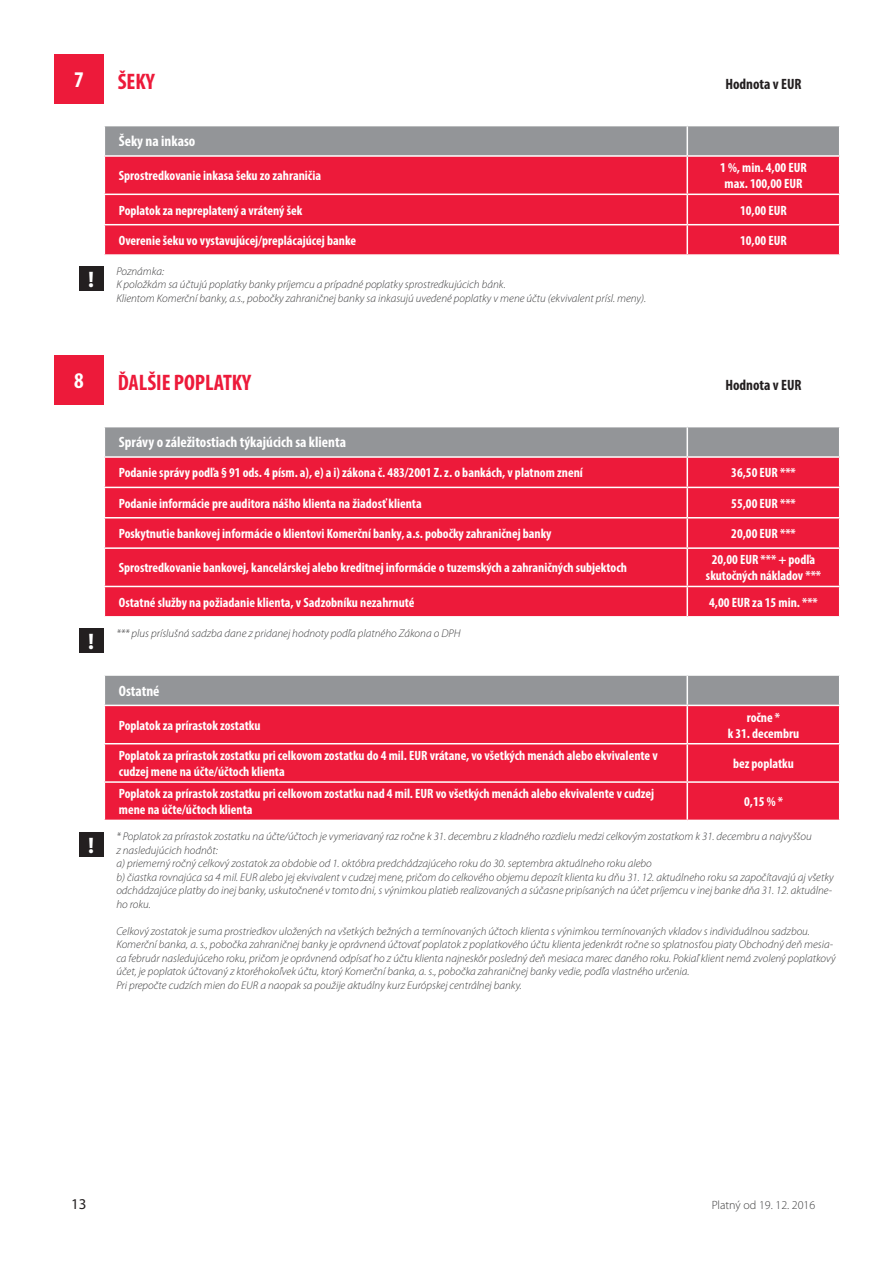
<style>
.page{position:relative;width:893px;height:1263px;background:#fff}
.page>*{position:absolute;margin:0;border:0;box-sizing:border-box;transform-origin:0 0}
.t1{font:700 condensed 22.5px "Myriad Pro";color:#ed1a3a}
.t2{font:700 22.5px "Myriad Pro";color:#fff}
.t3{font:700 condensed 22.5px "Myriad Pro";color:#fff}
.t4{font:700 condensed 15px "Myriad Pro";color:#fff}
.t5{font:700 condensed 15px "Myriad Pro";color:#231f20}
.t6{font:15px "Myriad Pro";color:#231f20}
.t7{font:700 condensed 13.5px/16.2px "Myriad Pro";color:#fff;text-align:center}
.t8{font:300 12px "Myriad Pro";color:#3e3e3f}
.t9{font:italic 300 11.25px/13.5px "Myriad Pro";color:#3e3e3f}
</style>
<div class="page">
<div style="left:54px;top:355px;width:50px;height:50px;background:#ed1a3a"></div>
<div style="left:105px;top:549px;width:734px;height:67px;background:#ed1a3a"></div>
<hr style="left:686px;top:549px;width:2px;height:37px;background:#fff">
<hr style="left:686px;top:587px;width:2px;height:29px;background:#fff">
<svg style="left:104px;top:427px;width:736px;height:120px;background:#d74058"></svg>
<hr style="left:104px;top:487px;width:583px;height:1px;background:#fff">
<hr style="left:687px;top:487px;width:153px;height:1px;background:#fff">
<hr style="left:104px;top:586px;width:583px;height:1px;background:#fff">
<hr style="left:687px;top:586px;width:153px;height:1px;background:#fff">
<div style="left:105px;top:706px;width:734px;height:114px;background:#ed1a3a"></div>
<hr style="left:686px;top:706px;width:2px;height:37px;background:#fff">
<hr style="left:686px;top:744px;width:2px;height:37px;background:#fff">
<hr style="left:686px;top:783px;width:2px;height:37px;background:#fff">
<hr style="left:104px;top:781px;width:583px;height:2px;background:#fff">
<hr style="left:687px;top:781px;width:153px;height:2px;background:#fff">
<svg style="left:104px;top:675px;width:736px;height:30px;background:#97999c"></svg>
<hr style="left:104px;top:743px;width:583px;height:1px;background:#fff">
<hr style="left:687px;top:743px;width:153px;height:1px;background:#fff">
<div style="left:54px;top:54px;width:50px;height:50px;background:#ed1a3a"></div>
<div style="left:105px;top:157px;width:734px;height:97px;background:#ed1a3a"></div>
<hr style="left:686px;top:157px;width:2px;height:37px;background:#fff">
<hr style="left:686px;top:195px;width:2px;height:29px;background:#fff">
<hr style="left:686px;top:225px;width:2px;height:29px;background:#fff">
<hr style="left:104px;top:194px;width:583px;height:1px;background:#fff">
<hr style="left:687px;top:194px;width:153px;height:1px;background:#fff">
<hr style="left:104px;top:224px;width:583px;height:1px;background:#fff">
<hr style="left:687px;top:224px;width:153px;height:1px;background:#fff">
<div style="left:104px;top:126px;width:736px;height:29px;background:#939598"></div>
<div style="left:79px;top:628px;width:25px;height:25px;background:#231f20"></div>
<div style="left:79px;top:832px;width:25px;height:24px;background:#231f20"></div>
<div style="left:79px;top:266px;width:25px;height:25px;background:#231f20"></div>
<h1 class="t3" style="left:74px;top:66px;width:11px">7</h1>
<h1 class="t1" style="left:118px;top:67px;width:39px">ŠEKY</h1>
<h2 class="t5" style="left:725px;top:74px;width:78px">Hodnota v EUR</h2>
<h1 class="t2" style="left:88px;top:265px;width:8px">!</h1>
<h2 class="t4" style="left:119px;top:132px;width:78px">Šeky na inkaso</h2>
<p class="t7" style="left:119px;top:167px;width:204px">Sprostredkovanie inkasa šeku zo zahraničia</p>
<p class="t7" style="left:720px;top:159px;width:88px">1 %, min. 4,00 EUR max. 100,00 EUR</p>
<p class="t7" style="left:119px;top:202px;width:185px">Poplatok za nepreplatený a vrátený šek</p>
<p class="t7" style="left:740px;top:202px;width:48px">10,00 EUR</p>
<p class="t7" style="left:119px;top:232px;width:239px">Overenie šeku vo vystavujúcej/preplácajúcej banke</p>
<p class="t7" style="left:740px;top:232px;width:48px">10,00 EUR</p>
<p class="t9" style="left:116px;top:265px;width:531px">Poznámka:<br>K položkám sa účtujú poplatky banky príjemcu a prípadné poplatky sprostredkujúcich bánk.<br>Klientom Komerční banky, a.s., pobočky zahraničnej banky sa inkasujú uvedené poplatky v mene účtu (ekvivalent prísl. meny).</p>
<h1 class="t3" style="left:74px;top:367px;width:11px">8</h1>
<h1 class="t1" style="left:118px;top:368px;width:135px">ĎALŠIE POPLATKY</h1>
<h2 class="t5" style="left:725px;top:375px;width:78px">Hodnota v EUR</h2>
<h1 class="t2" style="left:88px;top:627px;width:8px">!</h1>
<h1 class="t2" style="left:88px;top:830px;width:8px">!</h1>
<h2 class="t4" style="left:119px;top:433px;width:229px">Správy o záležitostiach týkajúcich sa klienta</h2>
<p class="t7" style="left:119px;top:464px;width:466px">Podanie správy podľa § 91 ods. 4 písm. a), e) a i) zákona č. 483/2001 Z. z. o bankách, v platnom znení</p>
<p class="t7" style="left:731px;top:464px;width:66px">36,50 EUR ***</p>
<p class="t7" style="left:119px;top:495px;width:305px">Podanie informácie pre auditora nášho klienta na žiadosť klienta</p>
<p class="t7" style="left:731px;top:495px;width:66px">55,00 EUR ***</p>
<p class="t7" style="left:119px;top:525px;width:434px">Poskytnutie bankovej informácie o klientovi Komerční banky, a.s. pobočky zahraničnej banky</p>
<p class="t7" style="left:731px;top:525px;width:66px">20,00 EUR ***</p>
<p class="t7" style="left:119px;top:559px;width:510px">Sprostredkovanie bankovej, kancelárskej alebo kreditnej informácie o tuzemských a zahraničných subjektoch</p>
<p class="t7" style="left:706px;top:551px;width:117px">20,00 EUR *** + podľa skutočných nákladov ***</p>
<p class="t7" style="left:119px;top:594px;width:297px">Ostatné služby na požiadanie klienta, v Sadzobníku nezahrnuté</p>
<p class="t7" style="left:709px;top:594px;width:110px">4,00 EUR za 15 min. ***</p>
<p class="t9" style="left:116px;top:626px;width:346px">*** plus príslušná sadzba dane z pridanej hodnoty podľa platného Zákona o DPH</p>
<h2 class="t4" style="left:119px;top:681px;width:42px">Ostatné</h2>
<p class="t7" style="left:119px;top:717px;width:143px">Poplatok za prírastok zostatku</p>
<p class="t7" style="left:728px;top:709px;width:73px">ročne *<br>k 31. decembru</p>
<p class="t7" style="left:119px;top:747px;width:540px;text-align:left">Poplatok za prírastok zostatku pri celkovom zostatku do 4 mil. EUR vrátane, vo všetkých menách alebo ekvivalente v cudzej mene na účte/účtoch klienta</p>
<p class="t7" style="left:733px;top:755px;width:62px">bez poplatku</p>
<p class="t7" style="left:119px;top:785px;width:537px;text-align:left">Poplatok za prírastok zostatku pri celkovom zostatku nad 4 mil. EUR vo všetkých menách alebo ekvivalente v cudzej mene na účte/účtoch klienta</p>
<p class="t7" style="left:744px;top:793px;width:40px">0,15 % *</p>
<p class="t9" style="left:116px;top:830px;width:719px">* Poplatok za prírastok zostatku na účte/účtoch je vymeriavaný raz ročne k 31. decembru z kladného rozdielu medzi celkovým zostatkom k 31. decembru a najvyššou<br>z nasledujúcich hodnôt:<br>a) priemerný ročný celkový zostatok za obdobie od 1. októbra predchádzajúceho roku do 30. septembra aktuálneho roku alebo<br>b) čiastka rovnajúca sa 4 mil. EUR alebo jej ekvivalent v cudzej mene, pričom do celkového objemu depozít klienta ku dňu 31. 12. aktuálneho roku sa započítavajú aj všetky odchádzajúce platby do inej banky, uskutočnené v tomto dni, s výnimkou platieb realizovaných a súčasne pripísaných na účet príjemcu v inej banke dňa 31. 12. aktuálne&shy;ho roku.</p>
<p class="t9" style="left:116px;top:924px;width:721px">Celkový zostatok je suma prostriedkov uložených na všetkých bežných a termínovaných účtoch klienta s výnimkou termínovaných vkladov s individuálnou sadzbou.<br>Komerční banka, a. s., pobočka zahraničnej banky je oprávnená účtovať poplatok z poplatkového účtu klienta jedenkrát ročne so splatnosťou piaty Obchodný deň mesia&shy;ca február nasledujúceho roku, pričom je oprávnená odpísať ho z účtu klienta najneskôr posledný deň mesiaca marec daného roku. Pokiaľ klient nemá zvolený poplatkový účet, je poplatok účtovaný z ktoréhokoľvek účtu, ktorý Komerční banka, a. s., pobočka zahraničnej banky vedie, podľa vlastného určenia.<br>Pri prepočte cudzích mien do EUR a naopak sa použije aktuálny kurz Európskej centrálnej banky.</p>
<h2 class="t6" style="left:71px;top:1195px;width:17px">13</h2>
<p class="t8" style="left:712px;top:1198px;width:105px">Platný od 19. 12. 2016</p>
</div>
